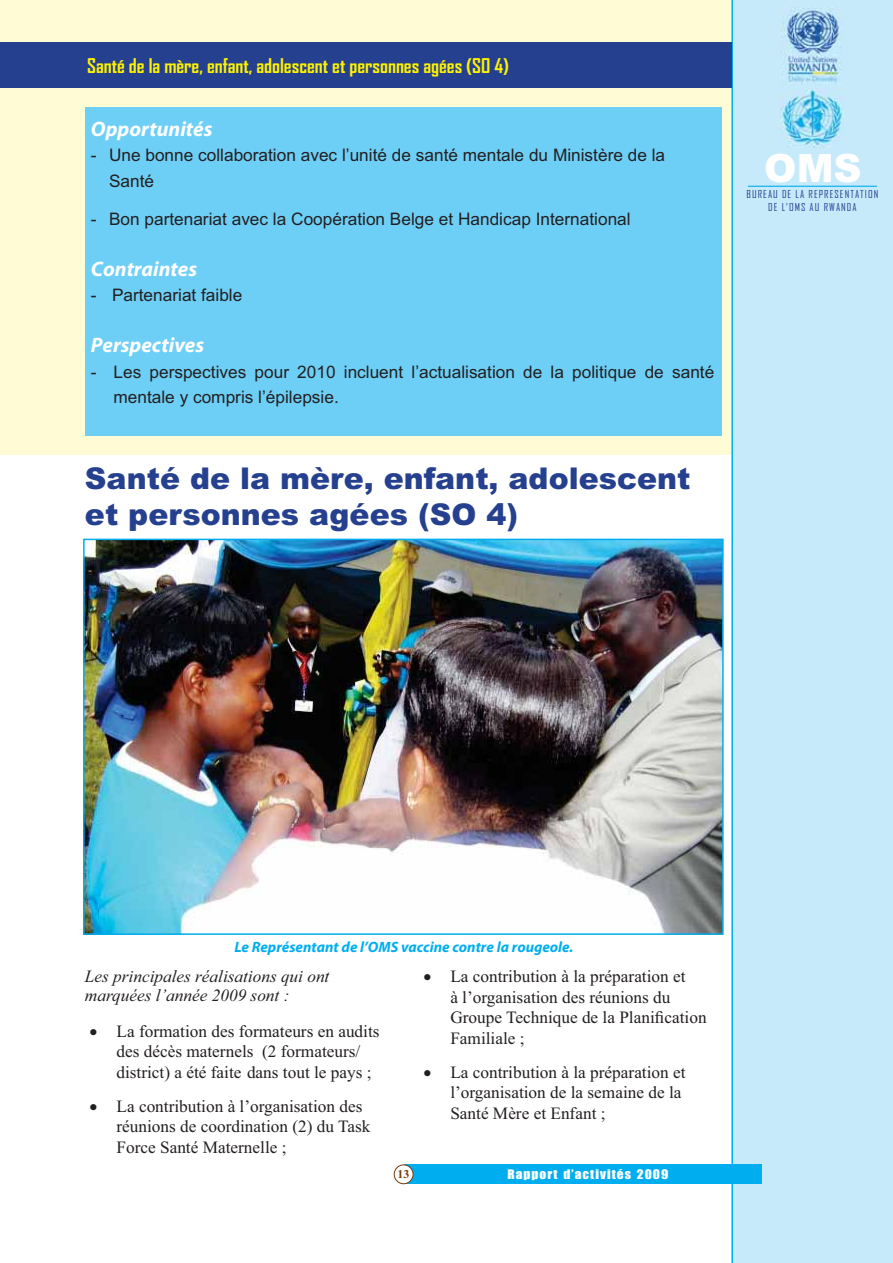
<style>
.page{position:relative;width:893px;height:1263px;background:#fff}
.page>*{position:absolute;margin:0;border:0;box-sizing:border-box;transform-origin:0 0}
.t1{font:900 39px "Arial";color:#fff}
.t2{font:900 30px/36px "Arial";color:#25408e}
.t3{font:italic 700 21px "Myriad Pro";color:#fff}
.t4{font:700 19.5px "Agency FB";color:#fff200}
.t5{font:17.25px/20.7px "Times New Roman";color:#231f20}
.t6{font:17.25px/25.5px "Arial";color:#231f20}
.t7{font:italic 17.25px/18.9px "Times New Roman";color:#231f20}
.t8{font:italic 700 15px "Myriad Pro";color:#00aeef}
.t9{font:12.15px "Impact";letter-spacing:.075em;color:#fff;scale:1.11 1}
.t10{font:700 12px "Times New Roman";color:#763b0b}
.t11{font:10.5px/12.6px "Agency FB";letter-spacing:.1em;color:#25408e;text-align:center}
</style>
<div class="page">
<div style="left:0;top:0;width:747px;height:455px;background:#fffcd5"></div>
<div style="left:731px;top:0;width:162px;height:1263px;background:#c7eafb"></div>
<img style="left:780px;top:89px;width:64px;height:59px">
<img style="left:781px;top:8px;width:63px;height:76px">
<hr style="left:748px;top:186px;width:129px;height:1px;background:#00aeef">
<div style="left:404px;top:1165px;width:357px;height:19px;background:#00aeef"></div>
<div style="left:394px;top:1165px;width:19px;height:19px;background:#fff;border-radius:50%"></div>
<div style="left:394px;top:1165px;width:19px;height:19px;border:1px solid #763b0b;border-radius:50%"></div>
<div style="left:86px;top:107px;width:636px;height:329px;background:#6dcff6"></div>
<img style="left:86px;top:542px;width:635px;height:390px">
<div style="left:83px;top:539px;width:641px;height:396px;border:2px solid #00aeef"></div>
<div style="left:0;top:42px;width:731px;height:46px;background:#25408e"></div>
<p class="t4" style="left:87px;top:58px;width:424px">Santé de la mère, enfant, adolescent et personnes agées (SO 4)</p>
<p class="t3" style="left:91px;top:121px;width:123px">Opportunités</p>
<p class="t6" style="left:109px;top:144px;width:558px;text-indent:-18px">- Une bonne collaboration avec l’unité de santé mentale du Ministère de la<br>Santé</p>
<p class="t6" style="left:91px;top:208px;width:541px">- Bon partenariat avec la Coopération Belge et Handicap International</p>
<p class="t3" style="left:91px;top:261px;width:108px">Contraintes</p>
<p class="t6" style="left:91px;top:284px;width:153px">- Partenariat faible</p>
<p class="t3" style="left:91px;top:337px;width:115px">Perspectives</p>
<p class="t6" style="left:113px;top:361px;width:602px;text-indent:-22px">- Les perspectives pour 2010 incluent l’actualisation de la politique de santé mentale y compris l’épilepsie.</p>
<h2 class="t2" style="left:85px;top:464px;width:607px">Santé de la mère, enfant, adolescent et personnes agées (SO 4)</h2>
<h1 class="t1" style="left:764px;top:154px;width:99px">OMS</h1>
<p class="t11" style="left:746px;top:188px;width:133px">BUREAU DE LA REPRESENTATION<br>DE L’OMS AU RWANDA</p>
<p class="t8" style="left:234px;top:941px;width:341px">Le Représentant de l’OMS vaccine contre la rougeole.</p>
<p class="t7" style="left:85px;top:967px;width:246px">Les principales réalisations qui ont marquées l’année 2009 sont :</p>
<p class="t5" style="left:116px;top:1022px;width:265px;text-indent:-27px">• La formation des formateurs en audits des décès maternels (2 formateurs/ district) a été faite dans tout le pays ;</p>
<p class="t5" style="left:116px;top:1097px;width:255px;text-indent:-27px">• La contribution à l’organisation des réunions de coordination (2) du Task<br>Force Santé Maternelle ;</p>
<p class="t5" style="left:450px;top:967px;width:258px;text-indent:-27px">• La contribution à la préparation et<br>à l’organisation des réunions du<br>Groupe Technique de la Planification<br>Familiale ;</p>
<p class="t5" style="left:450px;top:1063px;width:237px;text-indent:-27px">• La contribution à la préparation et l’organisation de la semaine de la<br>Santé Mère et Enfant ;</p>
<p class="t10" style="left:397px;top:1167px;width:13px">13</p>
<p class="t9" style="left:507px;top:1170px;width:147px">Rapport d’activités 2009</p>
</div>
